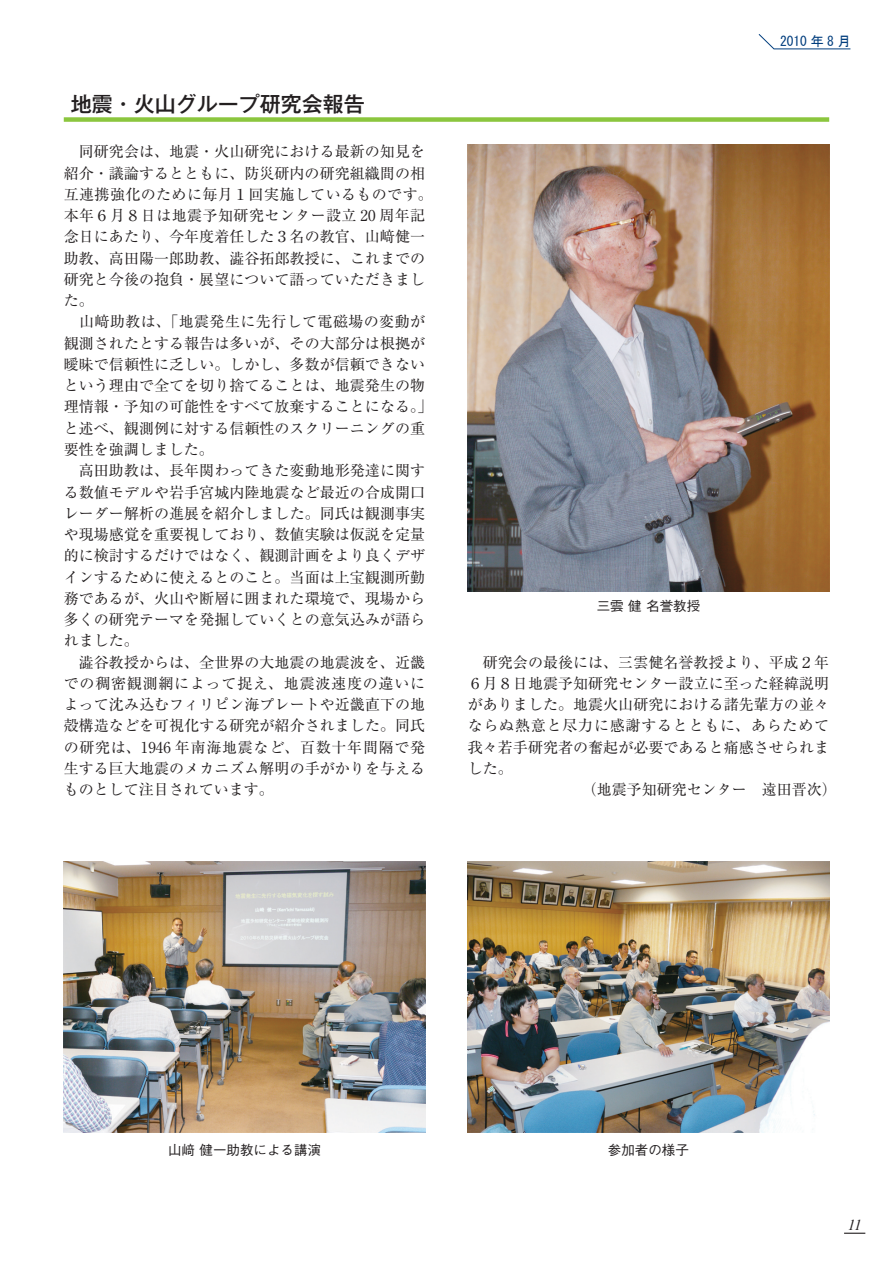
<style>
.page{position:relative;width:893px;height:1263px;background:#fff}
.page>*{position:absolute;margin:0;border:0;box-sizing:border-box;transform-origin:0 0}
.t1{font:500 21px "Gothic MB101 Pro";color:#231f20}
.t2{font:15px/21.3px "Ryumin Pro";letter-spacing:.005em;color:#231f20}
.t3{font:15px "Ryumin Pro";letter-spacing:.05em;color:#231f20}
.t4{font:italic 15px "Times New Roman";color:#231f20}
.t5{font:500 13.5px "Gothic BBB Pro";color:#231f20}
.t6{font:13.5px "MS Gothic";color:#013d7d}
</style>
<div class="page">
<svg style="left:844px;top:1233px;width:21px;height:1px"></svg>
<svg style="left:758px;top:34px;width:93px;height:16px"></svg>
<img style="left:468px;top:145px;width:361px;height:446px">
<div style="left:64px;top:117px;width:765px;height:5px;background:#8bc63e"></div>
<img style="left:64px;top:862px;width:361px;height:271px">
<img style="left:468px;top:862px;width:361px;height:271px">
<h1 class="t1" style="left:71px;top:87px;width:296px">地震・火山グループ研究会報告</h1>
<p class="t2" style="left:64px;top:140px;width:370px">　同研究会は、地震・火山研究における最新の知見を紹介・議論するとともに、防災研内の研究組織間の相互連携強化のために毎月１回実施しているものです。本年６月８日は地震予知研究センター設立 20 周年記念日にあたり、今年度着任した３名の教官、山﨑健一助教、高田陽一郎助教、澁谷拓郎教授に、これまでの研究と今後の抱負・展望について語っていただきました。<br>　山﨑助教は、「地震発生に先行して電磁場の変動が観測されたとする報告は多いが、その大部分は根拠が曖昧で信頼性に乏しい。しかし、多数が信頼できないという理由で全てを切り捨てることは、地震発生の物理情報・予知の可能性をすべて放棄することになる。」と述べ、観測例に対する信頼性のスクリーニングの重要性を強調しました。<br>　高田助教は、長年関わってきた変動地形発達に関する数値モデルや岩手宮城内陸地震など最近の合成開口レーダー解析の進展を紹介しました。同氏は観測事実や現場感覚を重要視しており、数値実験は仮説を定量的に検討するだけではなく、観測計画をより良くデザインするために使えるとのこと。当面は上宝観測所勤務であるが、火山や断層に囲まれた環境で、現場から多くの研究テーマを発掘していくとの意気込みが語られました。<br>　澁谷教授からは、全世界の大地震の地震波を、近畿での稠密観測網によって捉え、地震波速度の違いによって沈み込むフィリピン海プレートや近畿直下の地殻構造などを可視化する研究が紹介されました。同氏の研究は、1946 年南海地震など、百数十年間隔で発生する巨大地震のメカニズム解明の手がかりを与えるものとして注目されています。</p>
<p class="t6" style="left:780px;top:34px;width:72px">2010 年 8 月</p>
<p class="t5" style="left:597px;top:595px;width:105px">三雲 健 名誉教授</p>
<p class="t2" style="left:468px;top:650px;width:363px">　研究会の最後には、三雲健名誉教授より、平成２年</p>
<p class="t2" style="left:468px;top:672px;width:363px">６月８日地震予知研究センター設立に至った経緯説明</p>
<p class="t2" style="left:468px;top:693px;width:363px">がありました。地震火山研究における諸先輩方の並々</p>
<p class="t3" style="left:468px;top:714px;width:363px">ならぬ熱意と尽力に感謝するとともに、あらためて</p>
<p class="t2" style="left:468px;top:735px;width:363px">我々若手研究者の奮起が必要であると痛感させられま</p>
<p class="t2" style="left:468px;top:757px;width:46px">した。</p>
<p class="t2" style="left:582px;top:778px;width:256px">（地震予知研究センター　遠田晋次）</p>
<p class="t5" style="left:168px;top:1139px;width:154px">山﨑 健一助教による講演</p>
<p class="t5" style="left:608px;top:1139px;width:82px">参加者の様子</p>
<p class="t4" style="left:848px;top:1214px;width:15px">11</p>
</div>
